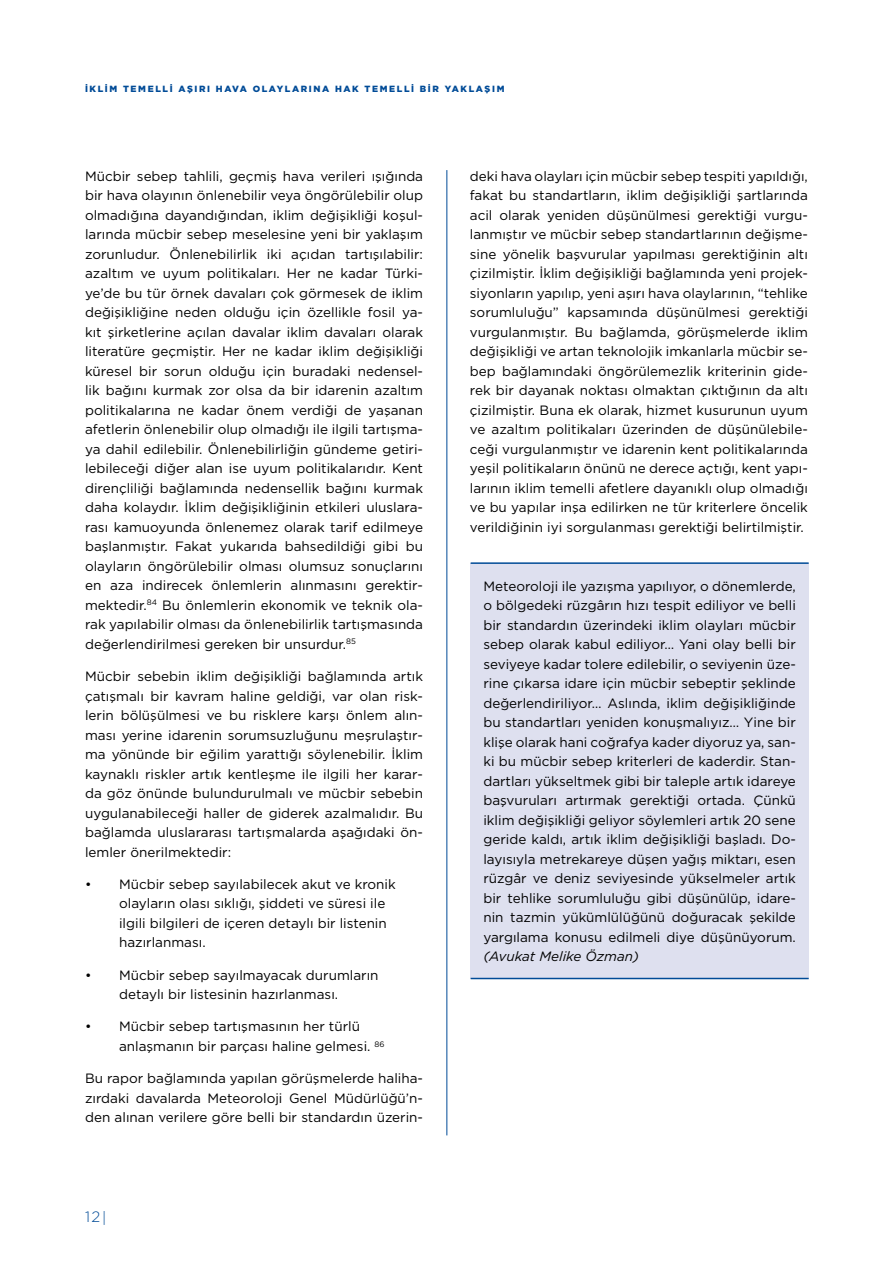
<style>
.page{position:relative;width:893px;height:1263px;background:#fff}
.page>*{position:absolute;margin:0;border:0;box-sizing:border-box;transform-origin:0 0}
.t1{font:300 15px "Gotham";color:#004b97}
.t2{font:13.5px/19.5px "Gotham";color:#000;text-align:justify}
.t3{font:italic 13.5px "Gotham";color:#000}
.t4{font:900 9px "Gotham";letter-spacing:.18em;color:#004b97}
</style>
<div class="page">
<hr style="left:446px;top:170px;width:1px;height:965px;background:#004b97">
<div style="left:471px;top:563px;width:338px;height:415px;background:#dee0ef"></div>
<hr style="left:471px;top:562px;width:338px;height:2px;background:#004b97">
<hr style="left:471px;top:978px;width:338px;height:1px;background:#004b97">
<p class="t4" style="left:85px;top:83px;width:421px">İKLI M TEMELLI AŞIRI HAVA OLAYLARINA HAK TEMELLI BI R YAKLAŞIM</p>
<p class="t2" style="left:85px;top:166px;width:340px">Mücbir sebep tahlili, geçmiş hava verileri ışığında bir hava olayının önlenebilir veya öngörülebilir olup olmadığına dayandığından, iklim değişikliği koşul&shy;larında mücbir sebep meselesine yeni bir yaklaşım zorunludur. Önlenebilirlik iki açıdan tartışılabilir: azaltım ve uyum politikaları. Her ne kadar Türki&shy;ye’de bu tür örnek davaları çok görmesek de iklim değişikliğine neden olduğu için özellikle fosil ya&shy;kıt şirketlerine açılan davalar iklim davaları olarak literatüre geçmiştir. Her ne kadar iklim değişikliği küresel bir sorun olduğu için buradaki nedensel&shy;lik bağını kurmak zor olsa da bir idarenin azaltım politikalarına ne kadar önem verdiği de yaşanan afetlerin önlenebilir olup olmadığı ile ilgili tartışma&shy;ya dahil edilebilir. Önlenebilirliğin gündeme getiri&shy;lebileceği diğer alan ise uyum politikalarıdır. Kent dirençliliği bağlamında nedensellik bağını kurmak daha kolaydır. İklim değişikliğinin etkileri uluslara&shy;rası kamuoyunda önlenemez olarak tarif edilmeye başlanmıştır. Fakat yukarıda bahsedildiği gibi bu olayların öngörülebilir olması olumsuz sonuçlarını en aza indirecek önlemlerin alınmasını gerektir&shy;mektedir.<sup>84</sup> Bu önlemlerin ekonomik ve teknik ola&shy;rak yapılabilir olması da önlenebilirlik tartışmasında değerlendirilmesi gereken bir unsurdur.<sup>85</sup></p>
<p class="t2" style="left:85px;top:666px;width:340px">Mücbir sebebin iklim değişikliği bağlamında artık çatışmalı bir kavram haline geldiği, var olan risk&shy;lerin bölüşülmesi ve bu risklere karşı önlem alın&shy;ması yerine idarenin sorumsuzluğunu meşrulaştır&shy;ma yönünde bir eğilim yarattığı söylenebilir. İklim kaynaklı riskler artık kentleşme ile ilgili her karar&shy;da göz önünde bulundurulmalı ve mücbir sebebin uygulanabileceği haller de giderek azalmalıdır. Bu bağlamda uluslararası tartışmalarda aşağıdaki ön&shy;lemler önerilmektedir:</p>
<p class="t2" style="left:119px;top:874px;width:278px;text-align:left;text-indent:-34px">• Mücbir sebep sayılabilecek akut ve kronik olayların olası sıklığı, şiddeti ve süresi ile ilgili bilgileri de içeren detaylı bir listenin hazırlanması.</p>
<p class="t2" style="left:85px;top:965px;width:295px;text-align:center">• Mücbir sebep sayılmayacak durumların detaylı bir listesinin hazırlanması.</p>
<p class="t2" style="left:119px;top:1016px;width:267px;text-indent:-34px">• Mücbir sebep tartışmasının her türlü anlaşmanın bir parçası haline gelmesi. <sup>86</sup></p>
<p class="t2" style="left:85px;top:1068px;width:340px">Bu rapor bağlamında yapılan görüşmelerde haliha&shy;zırdaki davalarda Meteoroloji Genel Müdürlüğü’n&shy;den alınan verilere göre belli bir standardın üzerin-</p>
<p class="t1" style="left:85px;top:1207px;width:23px">12|</p>
<p class="t2" style="left:470px;top:166px;width:340px">deki hava olayları için mücbir sebep tespiti yapıldığı, fakat bu standartların, iklim değişikliği şartlarında acil olarak yeniden düşünülmesi gerektiği vurgu&shy;lanmıştır ve mücbir sebep standartlarının değişme&shy;sine yönelik başvurular yapılması gerektiğinin altı çizilmiştir. İklim değişikliği bağlamında yeni projek&shy;siyonların yapılıp, yeni aşırı hava olaylarının, “tehlike sorumluluğu” kapsamında düşünülmesi gerektiği vurgulanmıştır. Bu bağlamda, görüşmelerde iklim değişikliği ve artan teknolojik imkanlarla mücbir se&shy;bep bağlamındaki öngörülemezlik kriterinin gide&shy;rek bir dayanak noktası olmaktan çıktığının da altı çizilmiştir. Buna ek olarak, hizmet kusurunun uyum ve azaltım politikaları üzerinden de düşünülebile&shy;ceği vurgulanmıştır ve idarenin kent politikalarında yeşil politikaların önünü ne derece açtığı, kent yapı&shy;larının iklim temelli afetlere dayanıklı olup olmadığı ve bu yapılar inşa edilirken ne tür kriterlere öncelik verildiğinin iyi sorgulanması gerektiği belirtilmiştir.</p>
<p class="t2" style="left:483px;top:576px;width:314px">Meteoroloji ile yazışma yapılıyor, o dönemlerde, o bölgedeki rüzgârın hızı tespit ediliyor ve belli bir standardın üzerindeki iklim olayları mücbir sebep olarak kabul ediliyor… Yani olay belli bir seviyeye kadar tolere edilebilir, o seviyenin üze&shy;rine çıkarsa idare için mücbir sebeptir şeklinde değerlendiriliyor… Aslında, iklim değişikliğinde bu standartları yeniden konuşmalıyız… Yine bir klişe olarak hani coğrafya kader diyoruz ya, san&shy;ki bu mücbir sebep kriterleri de kaderdir. Stan&shy;dartları yükseltmek gibi bir taleple artık idareye başvuruları artırmak gerektiği ortada. Çünkü iklim değişikliği geliyor söylemleri artık 20 sene geride kaldı, artık iklim değişikliği başladı. Do&shy;layısıyla metrekareye düşen yağış miktarı, esen rüzgâr ve deniz seviyesinde yükselmeler artık bir tehlike sorumluluğu gibi düşünülüp, idare&shy;nin tazmin yükümlülüğünü doğuracak şekilde yargılama konusu edilmeli diye düşünüyorum.</p>
<p class="t3" style="left:483px;top:948px;width:157px">(Avukat Melike Özman)</p>
</div>
